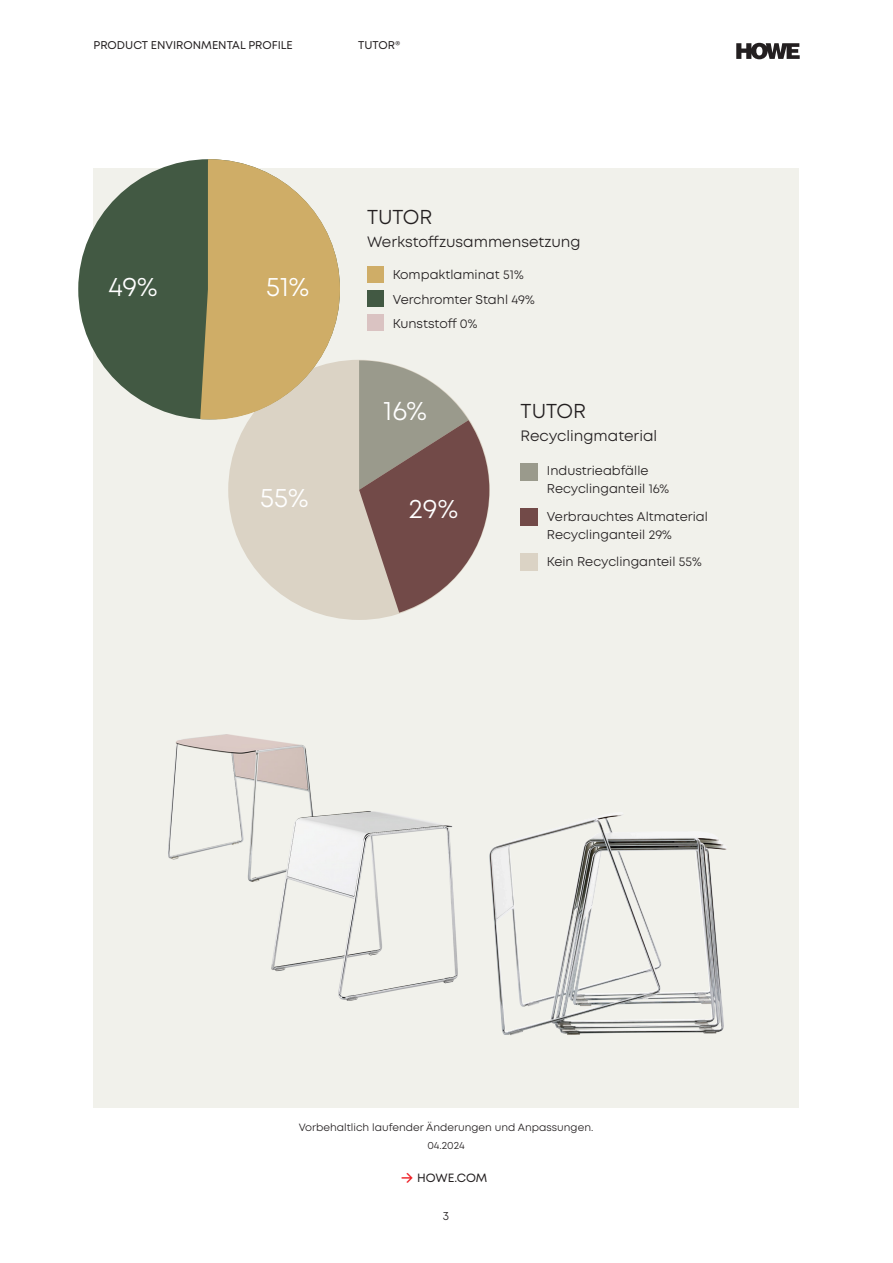
<style>
.page{position:relative;width:893px;height:1263px;background:#fff}
.page>*{position:absolute;margin:0;border:0;box-sizing:border-box;transform-origin:0 0}
.t1{font:27px "Mont";color:#fff}
.t2{font:20.1px "Mont";color:#231f20}
.t3{font:15px "Mont";color:#231f20}
.t4{font:12.75px "Mont";color:#231f20}
.t5{font:12px "Mont";color:#231f20}
.t6{font:12px "Mont";color:#231f20}
.t7{font:11.25px "Mont";color:#231f20}
.t8{font:10.5px "Mont";color:#231f20}
.s1{font-size:18.45px;color:#ee1d23}
</style>
<div class="page">
<svg style="left:736px;top:43px;width:64px;height:16px"></svg>
<div style="left:94px;top:168px;width:705px;height:940px;background:#f1f1eb"></div>
<div style="left:228px;top:360px;width:262px;height:260px;background:#dbd3c5;border-radius:50%"></div>
<svg style="left:359px;top:360px;width:130px;height:253px"></svg>
<div style="left:78px;top:159px;width:262px;height:260px;background:#425943;border-radius:50%"></div>
<svg style="left:200px;top:159px;width:140px;height:260px"></svg>
<div style="left:367px;top:290px;width:17px;height:17px;background:#425943"></div>
<div style="left:521px;top:508px;width:17px;height:17px;background:#724a48"></div>
<div style="left:521px;top:553px;width:17px;height:17px;background:#dbd3c5"></div>
<div style="left:521px;top:463px;width:17px;height:17px;background:#9a9a8c"></div>
<div style="left:367px;top:266px;width:17px;height:17px;background:#cfad67"></div>
<div style="left:367px;top:315px;width:17px;height:16px;background:#dac3c2"></div>
<img style="left:168px;top:734px;width:145px;height:148px">
<img style="left:489px;top:815px;width:238px;height:221px">
<img style="left:271px;top:811px;width:186px;height:190px">
<p class="t7" style="left:94px;top:38px;width:201px">PRODUCT ENVIRONMENTAL PROFILE</p>
<p class="t7" style="left:358px;top:38px;width:44px">TUTOR®</p>
<p class="t1" style="left:108px;top:270px;width:51px">49%</p>
<p class="t1" style="left:266px;top:270px;width:45px">51%</p>
<p class="t1" style="left:260px;top:481px;width:50px">55%</p>
<p class="t2" style="left:367px;top:204px;width:67px">TUTOR</p>
<p class="t3" style="left:367px;top:232px;width:215px">Werkstoffzusammensetzung</p>
<p class="t4" style="left:393px;top:266px;width:132px">Kompaktlaminat 51%</p>
<p class="t4" style="left:393px;top:291px;width:144px">Verchromter Stahl 49%</p>
<p class="t4" style="left:393px;top:316px;width:86px">Kunststoff 0%</p>
<p class="t1" style="left:384px;top:394px;width:45px">16%</p>
<p class="t1" style="left:409px;top:492px;width:51px">29%</p>
<p class="t2" style="left:521px;top:399px;width:67px">TUTOR</p>
<p class="t3" style="left:521px;top:426px;width:138px">Recyclingmaterial</p>
<p class="t4" style="left:547px;top:462px;width:103px">Industrieabfälle</p>
<p class="t4" style="left:547px;top:480px;width:124px">Recyclinganteil 16%</p>
<p class="t4" style="left:547px;top:508px;width:162px">Verbrauchtes Altmaterial</p>
<p class="t4" style="left:547px;top:526px;width:126px">Recyclinganteil 29%</p>
<p class="t4" style="left:547px;top:554px;width:156px">Kein Recyclinganteil 55%</p>
<p class="t8" style="left:299px;top:1121px;width:296px">Vorbehaltlich laufender Änderungen und Anpassungen.</p>
<p class="t8" style="left:427px;top:1139px;width:39px">04.2024</p>
<p class="t5" style="left:401px;top:1170px;width:88px"><span class="s1">→</span> HOWE.COM</p>
<p class="t6" style="left:443px;top:1209px;width:8px">3</p>
</div>
